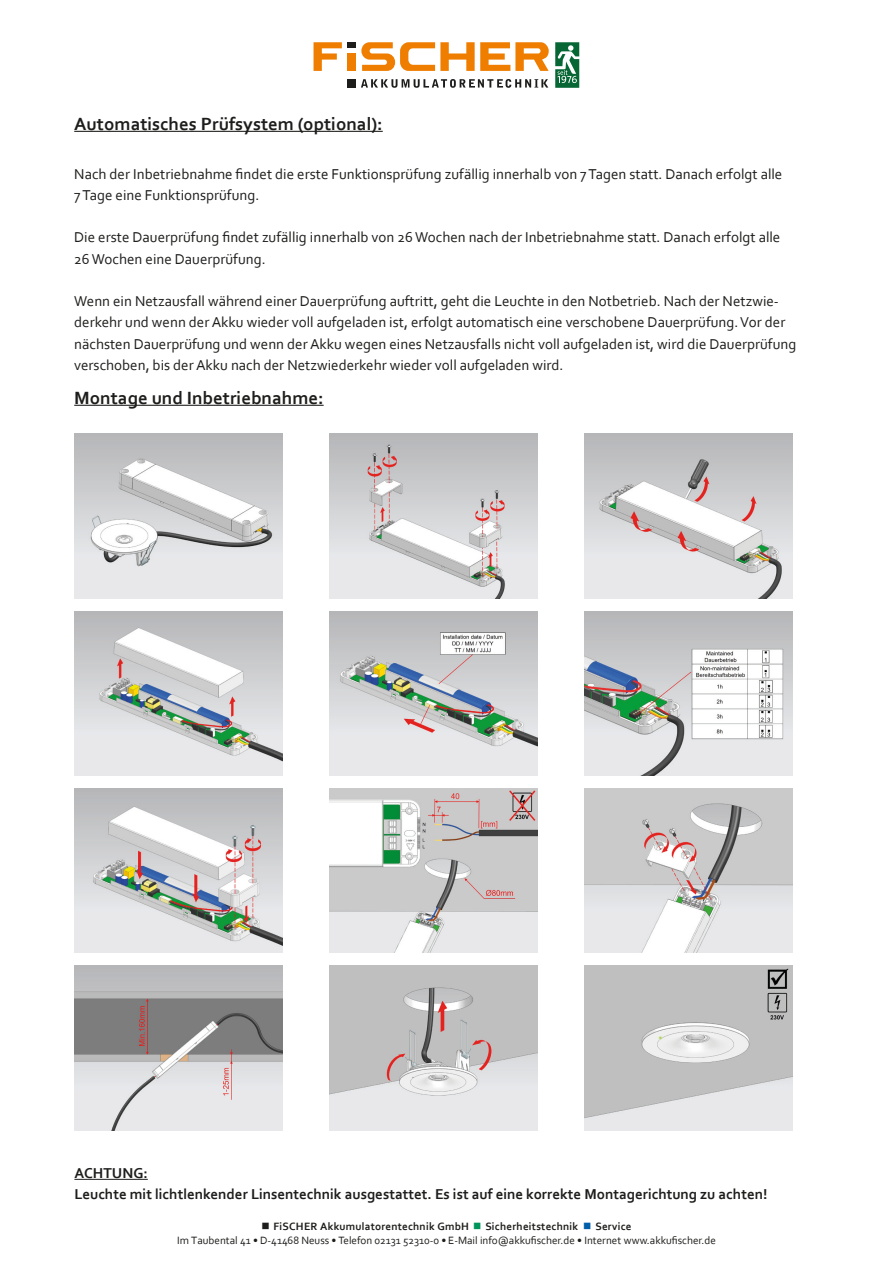
<style>
.page{position:relative;width:893px;height:1263px;background:#fff}
.page>*{position:absolute;margin:0;border:0;box-sizing:border-box;transform-origin:0 0}
.Überschrift_1{font:700 18.6px "Corbel";color:#1d1d1b}
.Fließtext{font:15px/21.3px "Corbel";color:#1d1d1b}
.Fließtext_2{font:700 15px "Corbel";color:#1d1d1b}
.Überschrift_2{font:700 15px "Corbel";color:#1d1d1b}
.t1{font:11.1px/14.2px "Corbel";color:#1d1d1b;text-align:center}
.s1{font-weight:700}
.s2{color:#00955a}
.s3{color:#005da9}
</style>
<div class="page">
<div style="left:347px;top:42px;width:9px;height:6px;background:#1d1d1b"></div>
<svg style="left:314px;top:42px;width:28px;height:29px"></svg>
<div style="left:347px;top:53px;width:9px;height:18px;background:#ef7d00"></div>
<svg style="left:361px;top:42px;width:188px;height:29px"></svg>
<div style="left:347px;top:79px;width:9px;height:9px;background:#1d1d1b"></div>
<svg style="left:361px;top:79px;width:187px;height:9px"></svg>
<svg style="left:555px;top:42px;width:24px;height:46px"></svg>
<hr style="left:74px;top:405px;width:250px;height:1px;background:#1d1d1b">
<hr style="left:74px;top:131px;width:309px;height:1px;background:#1d1d1b">
<hr style="left:74px;top:1179px;width:74px;height:1px;background:#1d1d1b">
<img style="left:74px;top:434px;width:208px;height:164px">
<img style="left:74px;top:611px;width:208px;height:164px">
<img style="left:74px;top:788px;width:208px;height:165px">
<img style="left:74px;top:966px;width:208px;height:164px">
<img style="left:330px;top:434px;width:207px;height:164px">
<img style="left:330px;top:611px;width:207px;height:164px">
<img style="left:330px;top:788px;width:207px;height:165px">
<img style="left:330px;top:966px;width:207px;height:164px">
<img style="left:585px;top:434px;width:207px;height:164px">
<img style="left:585px;top:611px;width:207px;height:164px">
<img style="left:585px;top:788px;width:207px;height:165px">
<img style="left:585px;top:966px;width:207px;height:164px">
<p class="Überschrift_1" style="left:74px;top:112px;width:310px">Automatisches Prüfsystem (optional):</p>
<p class="Fließtext" style="left:74px;top:163px;width:710px">Nach der Inbetriebnahme findet die erste Funktionsprüfung zufällig innerhalb von 7 Tagen statt. Danach erfolgt alle<br>7 Tage eine Funktionsprüfung.</p>
<p class="Fließtext" style="left:74px;top:226px;width:708px">Die erste Dauerprüfung findet zufällig innerhalb von 26 Wochen nach der Inbetriebnahme statt. Danach erfolgt alle<br>26 Wochen eine Dauerprüfung.</p>
<p class="Fließtext" style="left:74px;top:290px;width:724px">Wenn ein Netzausfall während einer Dauerprüfung auftritt, geht die Leuchte in den Notbetrieb. Nach der Netzwie&shy;derkehr und wenn der Akku wieder voll aufgeladen ist, erfolgt automatisch eine verschobene Dauerprüfung. Vor der nächsten Dauerprüfung und wenn der Akku wegen eines Netzausfalls nicht voll aufgeladen ist, wird die Dauerprüfung verschoben, bis der Akku nach der Netzwiederkehr wieder voll aufgeladen wird.</p>
<p class="Überschrift_1" style="left:74px;top:386px;width:251px">Montage und Inbetriebnahme:</p>
<p class="Überschrift_2" style="left:74px;top:1164px;width:75px">ACHTUNG:</p>
<p class="Fließtext_2" style="left:74px;top:1185px;width:694px">Leuchte mit lichtlenkender Linsentechnik ausgestattet. Es ist auf eine korrekte Montagerichtung zu achten!</p>
<p class="t1" style="left:177px;top:1218px;width:540px">■ <span class="s1">FiSCHER Akkumulatorentechnik GmbH</span> <span class="s2">■</span> <span class="s1">Sicherheitstechnik</span> <span class="s3">■</span> <span class="s1">Service<br></span>Im Taubental 41 • D-41468 Neuss • Telefon 02131 52310-0 • E-Mail info@akkufischer.de • Internet www.akkufischer.de</p>
</div>
